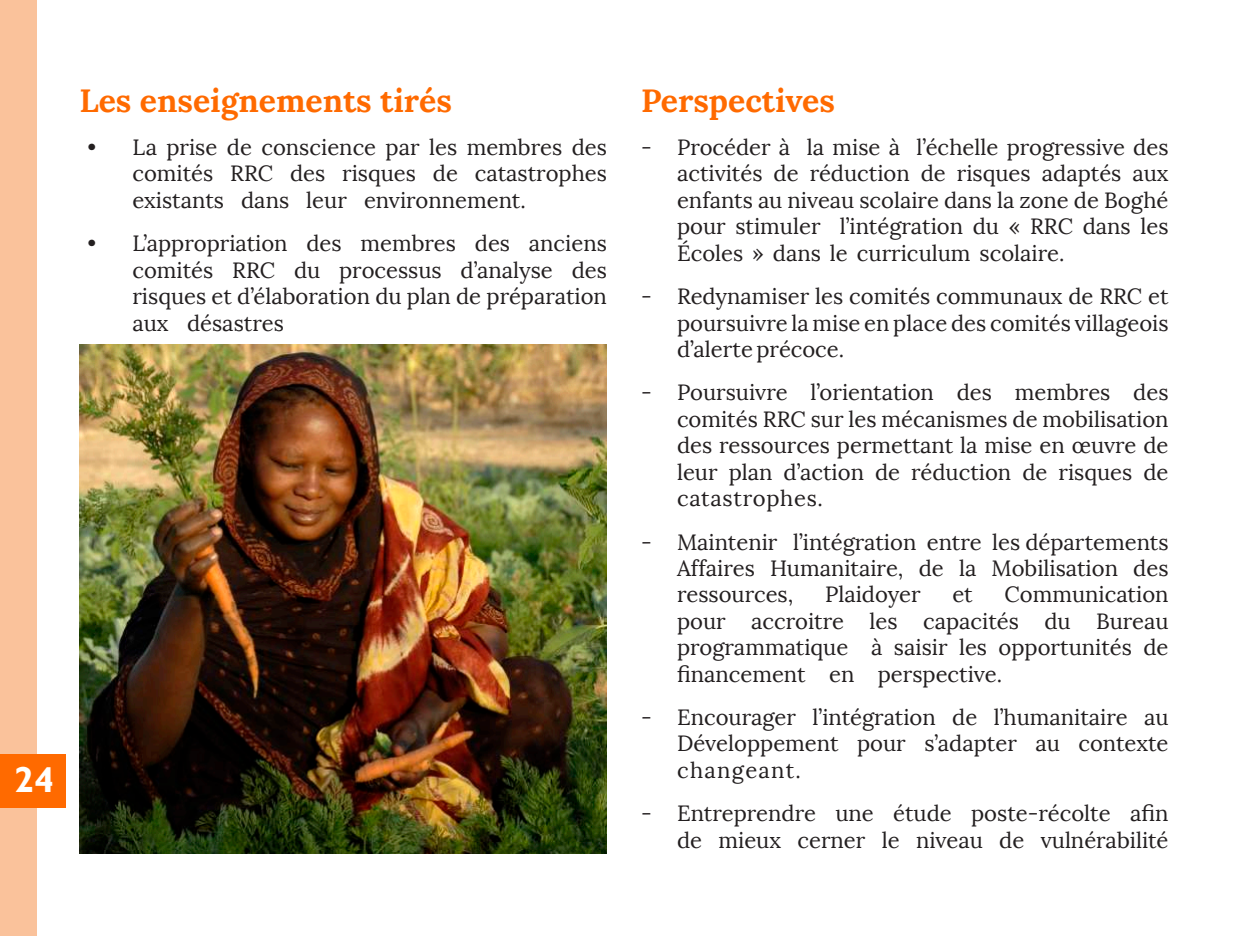
<style>
.page{position:relative;width:1248px;height:936px;background:#fff}
.page>*{position:absolute;margin:0;border:0;box-sizing:border-box;transform-origin:0 0}
.t1{font:700 36px "Gill Sans";color:#fff}
.t2{font:700 32px "Lora";color:#ff6a00}
.t3{font:22px/26.4px "Lora";color:#231f20;text-align:justify}
</style>
<div class="page">
<div style="left:0;top:0;width:37px;height:935px;background:#fac29b"></div>
<div style="left:0;top:754px;width:65px;height:54px;background:#ff6a00"></div>
<img style="left:79px;top:344px;width:528px;height:509px">
<h2 class="t2" style="left:79px;top:79px;width:374px">Les enseignements tirés</h2>
<p class="t3" style="left:132px;top:134px;width:476px;text-indent:-45px">• La prise de conscience par les membres des comités RRC des risques de catastrophes existants dans leur environnement.</p>
<p class="t3" style="left:132px;top:230px;width:476px;text-indent:-45px">• L’appropriation des membres des anciens comités RRC du processus d’analyse des risques et d’élaboration du plan de préparation aux désastres</p>
<h1 class="t1" style="left:14px;top:759px;width:41px">24</h1>
<h2 class="t2" style="left:641px;top:79px;width:195px">Perspectives</h2>
<p class="t3" style="left:677px;top:134px;width:493px;text-indent:-36px">- Procéder à la mise à l’échelle progressive des activités de réduction de risques adaptés aux enfants au niveau scolaire dans la zone de Boghé pour stimuler l’intégration du « RRC dans les Écoles » dans le curriculum scolaire.</p>
<p class="t3" style="left:677px;top:283px;width:493px;text-indent:-36px">- Redynamiser les comités communaux de RRC et poursuivre la mise en place des comités villageois d’alerte précoce.</p>
<p class="t3" style="left:677px;top:379px;width:493px;text-indent:-36px">- Poursuivre l’orientation des membres des comités RRC sur les mécanismes de mobilisation des ressources permettant la mise en œuvre de leur plan d’action de réduction de risques de catastrophes.</p>
<p class="t3" style="left:677px;top:528px;width:493px;text-indent:-36px">- Maintenir l’intégration entre les départements Affaires Humanitaire, de la Mobilisation des ressources,</p>
<p class="t3" style="left:825px;top:581px;width:97px">Plaidoyer</p>
<p class="t3" style="left:952px;top:581px;width:22px">et</p>
<p class="t3" style="left:677px;top:581px;width:493px;text-indent:327px">Communication pour accroitre les capacités du Bureau programmatique à saisir les opportunités de financement en perspective.</p>
<p class="t3" style="left:677px;top:704px;width:493px;text-indent:-36px">- Encourager l’intégration de l’humanitaire au Développement pour s’adapter au contexte changeant.</p>
<p class="t3" style="left:641px;top:800px;width:529px;text-align:right">- Entreprendre une étude poste-récolte afin de mieux cerner le niveau de vulnérabilité</p>
</div>
